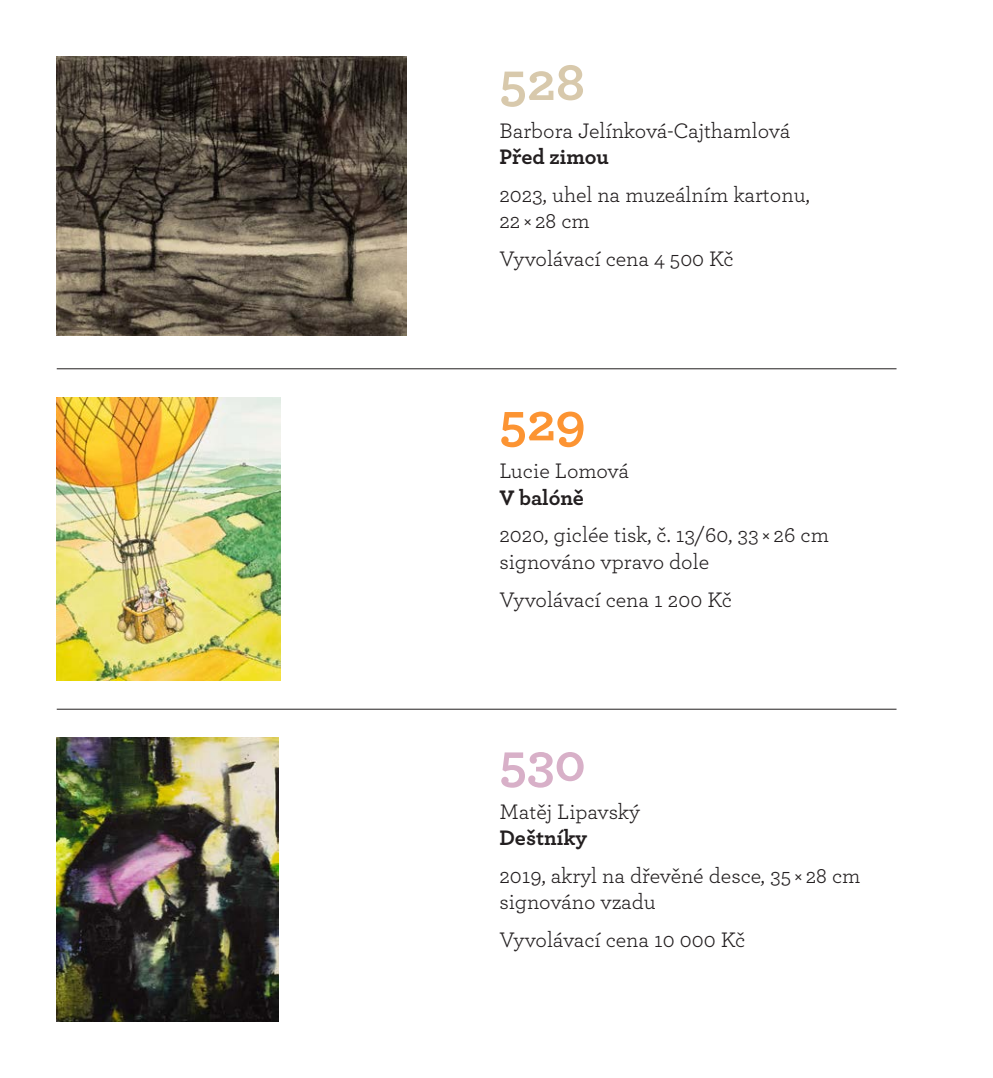
<style>
.page{position:relative;width:993px;height:1078px;background:#fff}
.page>*{position:absolute;margin:0;border:0;box-sizing:border-box;transform-origin:0 0}
.t1{font:700 54px "Archer";color:#d8b0c8}
.t2{font:700 54px "Archer";color:#fc9433}
.t3{font:700 54px "Archer";color:#d8c9ac}
.t4{font:22px/26.4px "Archer";color:#231f20}
.t5{font:700 22px "Archer";color:#231f20}
</style>
<div class="page">
<img style="left:57px;top:57px;width:349px;height:278px">
<img style="left:57px;top:397px;width:223px;height:283px">
<img style="left:57px;top:737px;width:221px;height:283px">
<hr style="left:57px;top:368px;width:839px;height:1px;background:#231f20">
<hr style="left:57px;top:708px;width:839px;height:1px;background:#231f20">
<h1 class="t3" style="left:499px;top:39px;width:87px">528</h1>
<p class="t4" style="left:499px;top:116px;width:292px">Barbora Jelínková-Cajthamlová</p>
<p class="t5" style="left:499px;top:139px;width:111px">Před zimou</p>
<p class="t4" style="left:499px;top:180px;width:312px">2023, uhel na muzeálním kartonu,<br>22 × 28 cm</p>
<p class="t4" style="left:499px;top:244px;width:236px">Vyvolávací cena 4 500 Kč</p>
<h1 class="t2" style="left:499px;top:379px;width:88px">529</h1>
<p class="t4" style="left:499px;top:456px;width:131px">Lucie Lomová</p>
<p class="t5" style="left:499px;top:480px;width:86px">V balóně</p>
<p class="t4" style="left:499px;top:520px;width:331px">2020, giclée tisk, č. 13/60, 33 × 26 cm signováno vpravo dole</p>
<p class="t4" style="left:499px;top:584px;width:234px">Vyvolávací cena 1 200 Kč</p>
<h1 class="t1" style="left:499px;top:720px;width:88px">530</h1>
<p class="t4" style="left:499px;top:796px;width:142px">Matěj Lipavský</p>
<p class="t5" style="left:499px;top:820px;width:89px">Deštníky</p>
<p class="t4" style="left:499px;top:861px;width:362px">2019, akryl na dřevěné desce, 35 × 28 cm signováno vzadu</p>
<p class="t4" style="left:499px;top:925px;width:247px">Vyvolávací cena 10 000 Kč</p>
</div>
